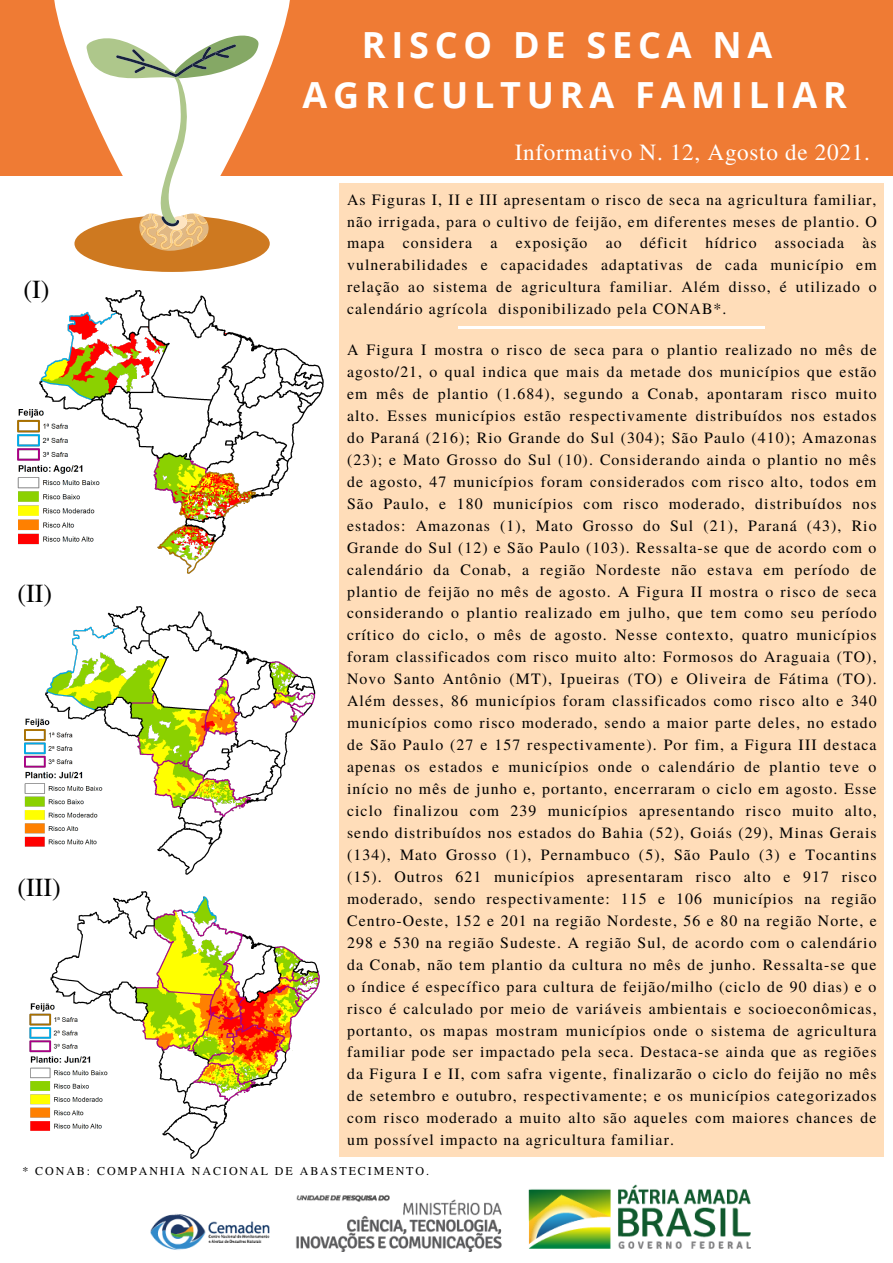
<style>
.page{position:relative;width:893px;height:1263px;background:#fff}
.page>*{position:absolute;margin:0;border:0;box-sizing:border-box;transform-origin:0 0}
.t1{font:700 36px "Open Sans";letter-spacing:.16em;color:#fff}
.t2{font:26.03px "Te X Gyre Termes";color:#000}
.t3{font:23.17px "Te X Gyre Termes";letter-spacing:.03em;color:#fff}
.t4{font:15.75px/22px "Te X Gyre Termes";letter-spacing:.07em;color:#000;text-align:justify}
.t5{font:12px "Te X Gyre Termes";letter-spacing:.16em;color:#000}
</style>
<div class="page">
<div style="left:0;top:0;width:893px;height:175px;background:#ef7b34"></div>
<div style="left:339px;top:183px;width:544px;height:974px;background:#ffddb9"></div>
<hr style="left:458px;top:327px;width:306px;height:1px;background:#fff">
<div style="left:74px;top:215px;width:196px;height:57px;background:#ce7920;border-radius:50%"></div>
<svg style="left:53px;top:0;width:238px;height:244px"></svg>
<svg style="left:86px;top:0;width:172px;height:251px"></svg>
<img style="left:151px;top:1184px;width:600px;height:67px">
<img style="left:17px;top:290px;width:307px;height:284px">
<img style="left:24px;top:606px;width:292px;height:269px">
<img style="left:29px;top:891px;width:291px;height:268px">
<p class="t2" style="left:23px;top:271px;width:28px">(I)</p>
<p class="t2" style="left:18px;top:574px;width:36px">(II)</p>
<p class="t2" style="left:18px;top:868px;width:45px">(III)</p>
<p class="t1" style="left:362px;top:20px;width:412px">RISCO DE SECA NA</p>
<p class="t1" style="left:303px;top:70px;width:546px">AGRICULTURA FAMILIAR</p>
<p class="t3" style="left:515px;top:135px;width:356px">Informativo N. 12, Agosto de 2021.</p>
<p class="t4" style="left:347px;top:187px;width:531px">As Figuras I, II e III apresentam o risco de seca na agricultura familiar, não irrigada, para o cultivo de feijão, em diferentes meses de plantio. O mapa considera a exposição ao déficit hídrico associada às vulnerabilidades e capacidades adaptativas de cada município em relação ao sistema de agricultura familiar. Além disso, é utilizado o calendário agrícola disponibilizado pela CONAB*.</p>
<p class="t4" style="left:347px;top:338px;width:531px">A Figura I mostra o risco de seca para o plantio realizado no mês de agosto/21, o qual indica que mais da metade dos municípios que estão em mês de plantio (1.684), segundo a Conab, apontaram risco muito alto. Esses municípios estão respectivamente distribuídos nos estados do Paraná (216); Rio Grande do Sul (304); São Paulo (410); Amazonas (23); e Mato Grosso do Sul (10). Considerando ainda o plantio no mês de agosto, 47 municípios foram considerados com risco alto, todos em São Paulo, e 180 municípios com risco moderado, distribuídos nos estados: Amazonas (1), Mato Grosso do Sul (21), Paraná (43), Rio Grande do Sul (12) e São Paulo (103). Ressalta-se que de acordo com o calendário da Conab, a região Nordeste não estava em período de plantio de feijão no mês de agosto. A Figura II mostra o risco de seca considerando o plantio realizado em julho, que tem como seu período crítico do ciclo, o mês de agosto. Nesse contexto, quatro municípios foram classificados com risco muito alto: Formosos do Araguaia (TO), Novo Santo Antônio (MT), Ipueiras (TO) e Oliveira de Fátima (TO).<br>Além desses, 86 municípios foram classificados como risco alto e 340 municípios como risco moderado, sendo a maior parte deles, no estado de São Paulo (27 e 157 respectivamente). Por fim, a Figura III destaca apenas os estados e municípios onde o calendário de plantio teve o início no mês de junho e, portanto, encerraram o ciclo em agosto. Esse ciclo finalizou com 239 municípios apresentando risco muito alto, sendo distribuídos nos estados do Bahia (52), Goiás (29), Minas Gerais (134), Mato Grosso (1), Pernambuco (5), São Paulo (3) e Tocantins (15). Outros 621 municípios apresentaram risco alto e 917 risco moderado, sendo respectivamente: 115 e 106 municípios na região Centro-Oeste, 152 e 201 na região Nordeste, 56 e 80 na região Norte, e 298 e 530 na região Sudeste. A região Sul, de acordo com o calendário da Conab, não tem plantio da cultura no mês de junho. Ressalta-se que o índice é específico para cultura de feijão/milho (ciclo de 90 dias) e o risco é calculado por meio de variáveis ambientais e socioeconômicas, portanto, os mapas mostram municípios onde o sistema de agricultura familiar pode ser impactado pela seca. Destaca-se ainda que as regiões da Figura I e II, com safra vigente, finalizarão o ciclo do feijão no mês de setembro e outubro, respectivamente; e os municípios categorizados com risco moderado a muito alto são aqueles com maiores chances de um possível impacto na agricultura familiar.</p>
<p class="t5" style="left:22px;top:1162px;width:408px">* CONAB: COMPANHIA NACIONAL DE ABASTECIMENTO.</p>
</div>
